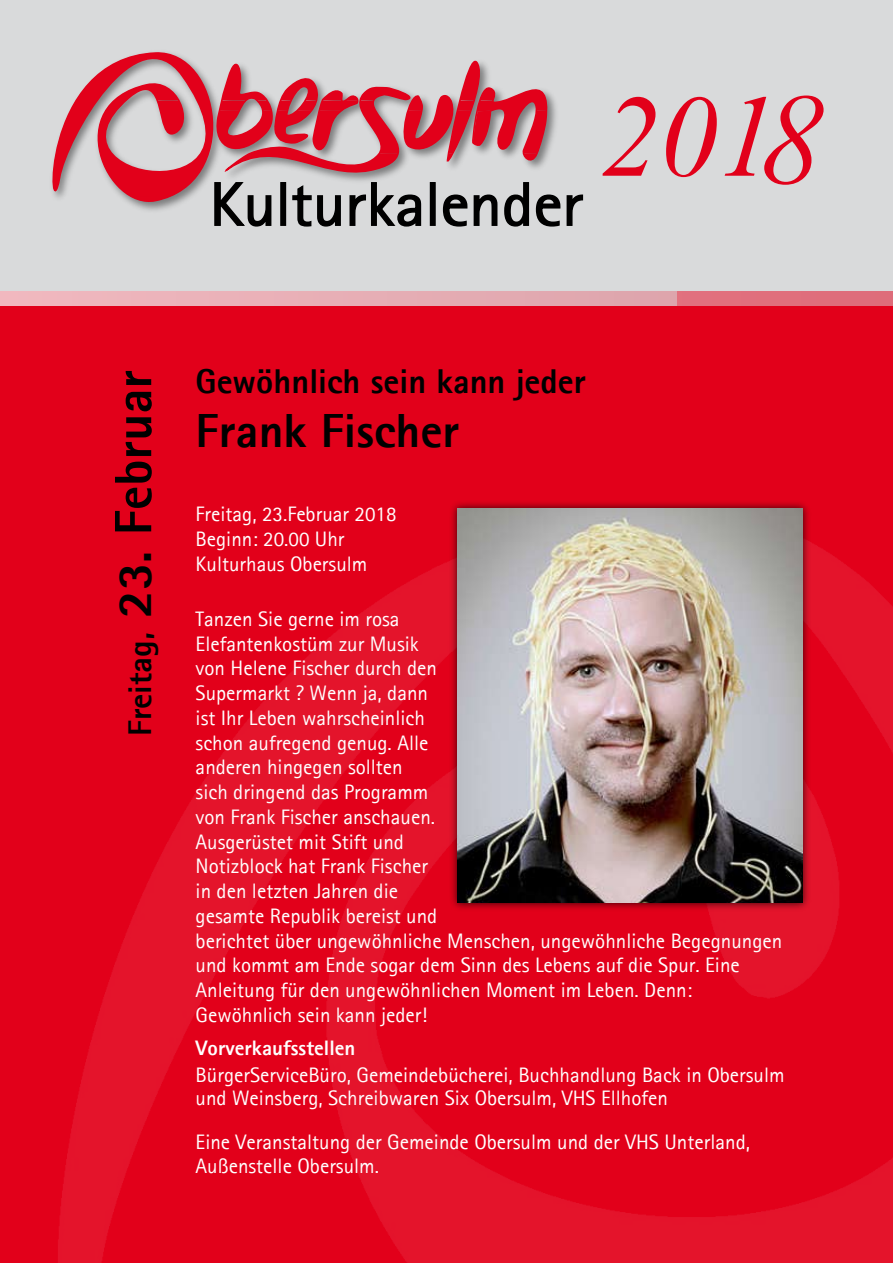
<style>
.page{position:relative;width:893px;height:1263px;background:#fff}
.page>*{position:absolute;margin:0;border:0;box-sizing:border-box;transform-origin:0 0}
.t1{font:61.5px "Rotis Sans Serif";letter-spacing:-.005em;color:#000;scale:1.07 1}
.t2{font:800 48px "Rotis Sans Serif";color:#000}
.t3{font:800 34.5px "Rotis Sans Serif";color:#000}
.t4{font:800 33px "Rotis Sans Serif";color:#000}
.t5{font:21px/24.8px "Rotis Sans Serif";color:#fff}
.t6{font:800 21px "Rotis Sans Serif";color:#fff}
.s1{font-size:49.5px}
.s2{font-size:52.5px}
</style>
<div class="page">
<div style="left:0;top:0;width:893px;height:361px;background:#d9dadb"></div>
<div style="left:0;top:291px;width:893px;height:972px;background:#e2001a"></div>
<div style="left:0;top:291px;width:893px;height:15px;background:#e06f7c"></div>
<div style="left:0;top:291px;width:676px;height:15px;background:#e7afb6"></div>
<img style="left:58px;top:543px;width:835px;height:720px">
<svg style="left:52px;top:52px;width:532px;height:175px"></svg>
<div style="left:449px;top:500px;width:363px;height:412px;background:#000;opacity:.75"></div>
<img style="left:458px;top:509px;width:345px;height:394px">
<h1 class="t1" style="left:209px;top:168px;width:575px">Kulturkalender <sup>201</sup><sup>8</sup></h1>
<h3 class="t4" style="left:119px;top:736px;width:368px;rotate:-90deg">Freitag, <span class="s1">23.</span> <span class="s2">Februar</span></h3>
<h3 class="t3" style="left:196px;top:360px;width:392px">Gewöhnlich sein kann jeder</h3>
<h2 class="t2" style="left:196px;top:401px;width:265px">Frank Fischer</h2>
<p class="t5" style="left:196px;top:501px;width:203px;line-height:25.2px">Freitag, 23.Februar 2018<br>Beginn: 20.00 Uhr<br>Kulturhaus Obersulm</p>
<p class="t5" style="left:196px;top:606px;width:588px">Tanzen Sie gerne im rosa<br>Elefantenkostüm zur Musik<br>von Helene Fischer durch den<br>Supermarkt ? Wenn ja, dann<br>ist Ihr Leben wahrscheinlich<br>schon aufregend genug. Alle<br>anderen hingegen sollten<br>sich dringend das Programm<br>von Frank Fischer anschauen.<br>Ausgerüstet mit Stift und<br>Notizblock hat Frank Fischer<br>in den letzten Jahren die<br>gesamte Republik bereist und<br>berichtet über ungewöhnliche Menschen, ungewöhnliche Begegnungen und kommt am Ende sogar dem Sinn des Lebens auf die Spur. Eine Anleitung für den ungewöhnlichen Moment im Leben. Denn:<br>Gewöhnlich sein kann jeder!</p>
<p class="t6" style="left:196px;top:1035px;width:161px">Vorverkaufsstellen</p>
<p class="t5" style="left:196px;top:1064px;width:591px;line-height:22.8px">BürgerServiceBüro, Gemeindebücherei, Buchhandlung Back in Obersulm und Weinsberg, Schreibwaren Six Obersulm, VHS Ellhofen</p>
<p class="t5" style="left:196px;top:1129px;width:556px">Eine Veranstaltung der Gemeinde Obersulm und der VHS Unterland,<br>Außenstelle Obersulm.</p>
</div>
